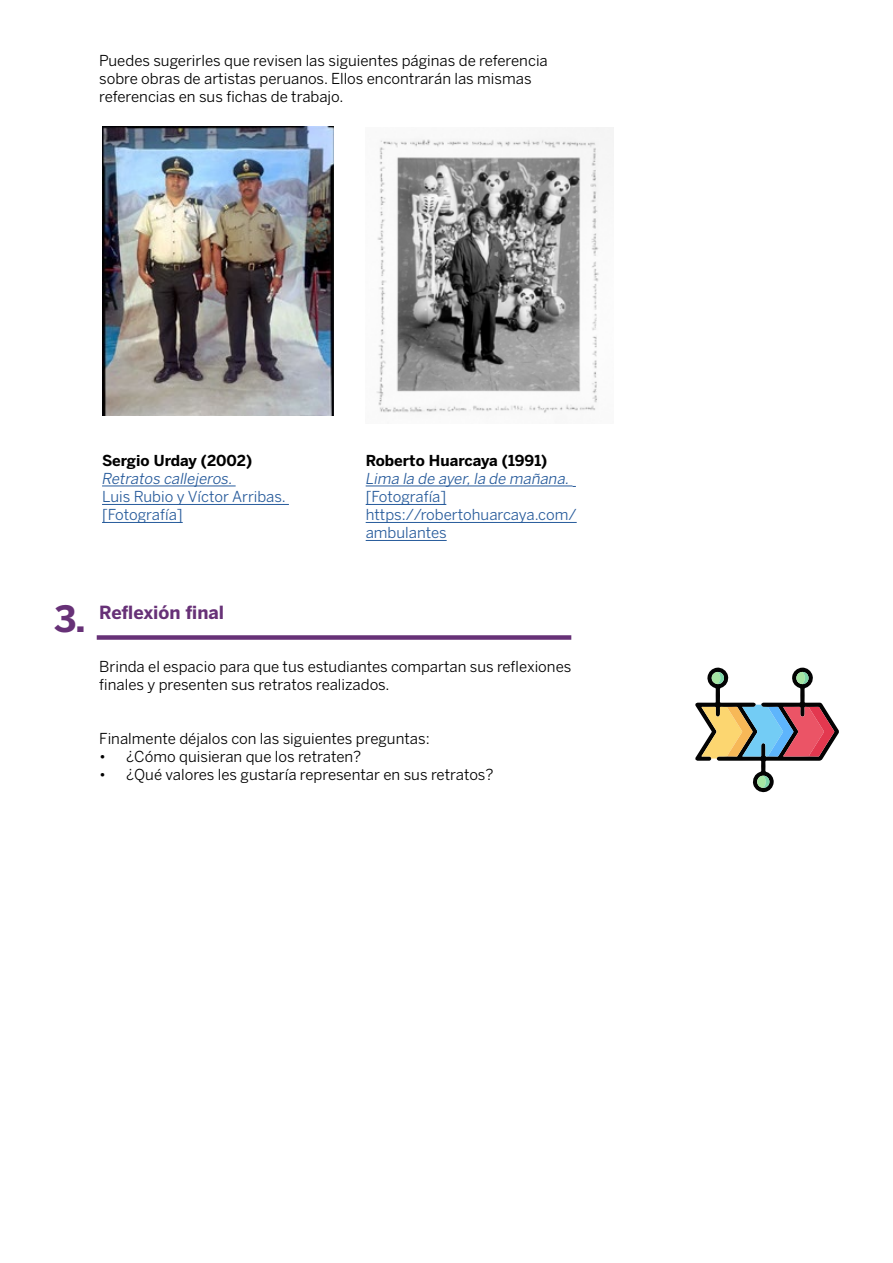
<style>
.page{position:relative;width:893px;height:1263px;background:#fff}
.page>*{position:absolute;margin:0;border:0;box-sizing:border-box;transform-origin:0 0}
.t1{font:700 36px "Benton Sans FB";color:#673177}
.t2{font:700 18px "Benton Sans FB";color:#673177}
.t3{font:15px/18px "Benton Sans FB";color:#000}
.t4{font:15px/18px "Benton Sans FB";color:#275b9b}
.t5{font:italic 15px "Benton Sans FB";color:#275b9b}
.t6{font:700 15px "Benton Sans FB";color:#000}
</style>
<div class="page">
<div style="left:97px;top:635px;width:474px;height:5px;background:#673177"></div>
<svg style="left:695px;top:667px;width:144px;height:126px"></svg>
<hr style="left:366px;top:486px;width:206px;height:1px;background:#275b9b">
<hr style="left:366px;top:504px;width:80px;height:1px;background:#275b9b">
<hr style="left:366px;top:522px;width:211px;height:1px;background:#275b9b">
<hr style="left:366px;top:540px;width:81px;height:1px;background:#275b9b">
<img style="left:376px;top:128px;width:237px;height:285px">
<hr style="left:102px;top:486px;width:134px;height:1px;background:#275b9b">
<hr style="left:102px;top:504px;width:187px;height:1px;background:#275b9b">
<hr style="left:102px;top:522px;width:81px;height:1px;background:#275b9b">
<img style="left:102px;top:126px;width:231px;height:289px">
<p class="t3" style="left:99px;top:51px;width:450px">Puedes sugerirles que revisen las siguientes páginas de referencia sobre obras de artistas peruanos. Ellos encontrarán las mismas referencias en sus fichas de trabajo.</p>
<p class="t6" style="left:102px;top:452px;width:152px">Sergio Urday (2002)</p>
<p class="t5" style="left:102px;top:470px;width:132px">Retratos callejeros.</p>
<p class="t4" style="left:102px;top:488px;width:185px">Luis Rubio y Víctor Arribas. [Fotografía]</p>
<p class="t6" style="left:366px;top:452px;width:183px">Roberto Huarcaya (1991)</p>
<p class="t5" style="left:366px;top:470px;width:205px">Lima la de ayer, la de mañana.</p>
<p class="t4" style="left:366px;top:488px;width:213px">[Fotografía] https://robertohuarcaya.com/ ambulantes</p>
<h1 class="t1" style="left:54px;top:598px;width:33px">3.</h1>
<p class="t2" style="left:99px;top:601px;width:126px">Reflexión final</p>
<p class="t3" style="left:99px;top:657px;width:474px">Brinda el espacio para que tus estudiantes compartan sus reflexiones finales y presenten sus retratos realizados.</p>
<p class="t3" style="left:99px;top:729px;width:332px">Finalmente déjalos con las siguientes preguntas:</p>
<p class="t3" style="left:99px;top:747px;width:264px">• ¿Cómo quisieran que los retraten?</p>
<p class="t3" style="left:99px;top:765px;width:396px">• ¿Qué valores les gustaría representar en sus retratos?</p>
</div>
